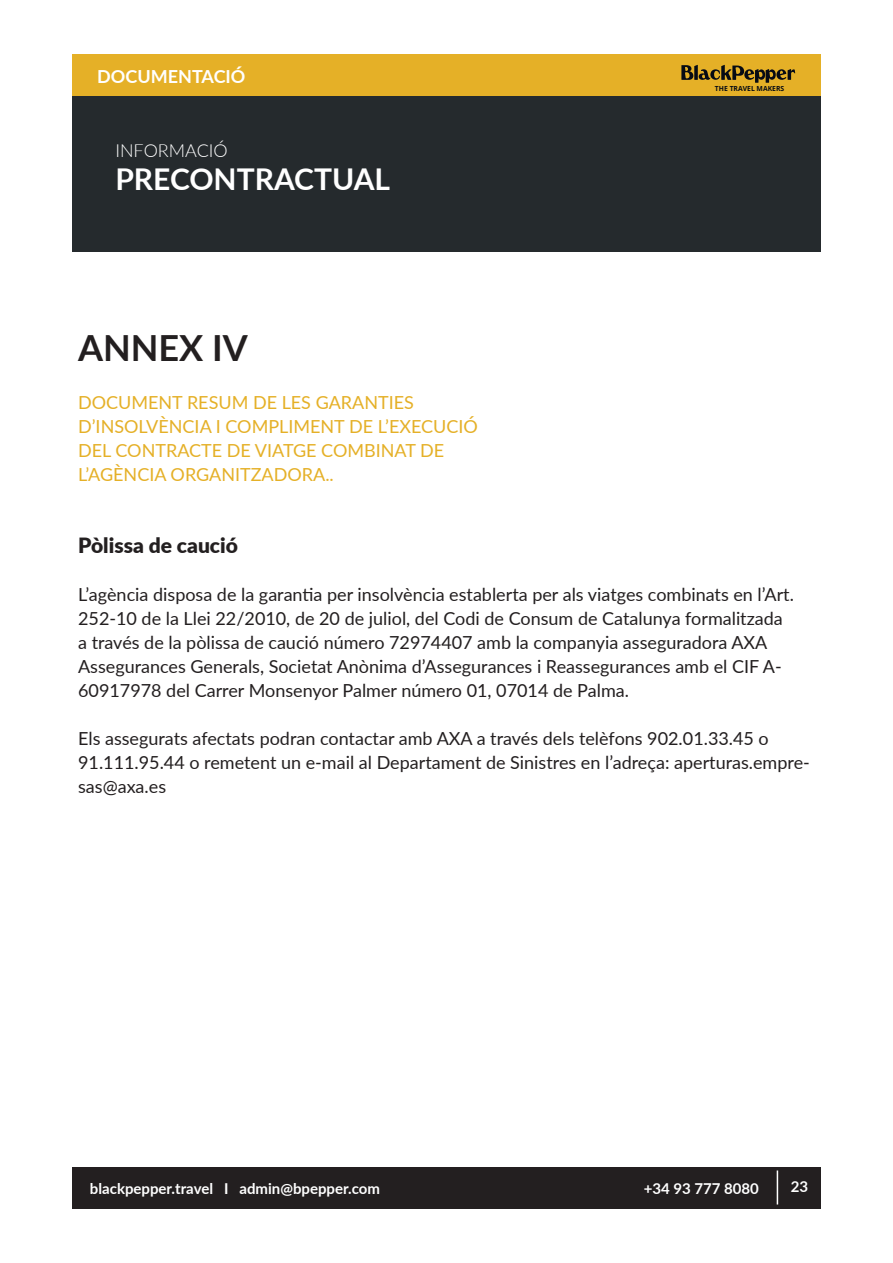
<style>
.page{position:relative;width:893px;height:1263px;background:#fff}
.page>*{position:absolute;margin:0;border:0;box-sizing:border-box;transform-origin:0 0}
.t1{font:700 36px "Lato";color:#231f20}
.t2{font:700 30px "Lato";color:#fff}
.t3{font:900 21px "Lato";color:#231f20}
.t4{font:18px/24px "Lato";color:#231f20}
.t5{font:18px/24px "Lato";color:#e5b027}
.t6{font:700 18px "Lato";color:#fff}
.t7{font:300 18px "Lato";color:#fff}
.t8{font:700 15px "Lato";color:#fff}
.t9{font:700 7.05px "Open Sans";color:#070b14}
</style>
<div class="page">
<div style="left:72px;top:1167px;width:748px;height:42px;background:#231f20"></div>
<hr style="left:777px;top:1170px;width:1px;height:34px;background:#fff">
<div style="left:72px;top:96px;width:748px;height:156px;background:#252a2d"></div>
<div style="left:72px;top:54px;width:748px;height:42px;background:#e5b027"></div>
<svg style="left:681px;top:65px;width:114px;height:18px"></svg>
<p class="t6" style="left:97px;top:63px;width:150px">DOCUMENTACIÓ</p>
<p class="t7" style="left:115px;top:138px;width:114px">INFORMACIÓ</p>
<h2 class="t2" style="left:115px;top:157px;width:276px">PRECONTRACTUAL</h2>
<h1 class="t1" style="left:78px;top:321px;width:171px">ANNEX IV</h1>
<p class="t5" style="left:78px;top:389px;width:401px">DOCUMENT RESUM DE LES GARANTIES D’INSOLVÈNCIA I COMPLIMENT DE L’EXECUCIÓ DEL CONTRACTE DE VIATGE COMBINAT DE L’AGÈNCIA ORGANITZADORA..</p>
<p class="t9" style="left:715px;top:83px;width:71px">THE TRAVEL MAKERS</p>
<p class="t3" style="left:78px;top:529px;width:161px">Pòlissa de caució</p>
<p class="t4" style="left:78px;top:581px;width:717px">L’agència disposa de la garantia per insolvència establerta per als viatges combinats en l’Art.<br>252-10 de la Llei 22/2010, de 20 de juliol, del Codi de Consum de Catalunya formalitzada a través de la pòlissa de caució número 72974407 amb la companyia asseguradora AXA Assegurances Generals, Societat Anònima d’Assegurances i Reassegurances amb el CIF A-60917978 del Carrer Monsenyor Palmer número 01, 07014 de Palma.</p>
<p class="t4" style="left:78px;top:725px;width:733px">Els assegurats afectats podran contactar amb AXA a través dels telèfons 902.01.33.45 o<br>91.111.95.44 o remetent un e-mail al Departament de Sinistres en l’adreça: aperturas.empre&shy;sas@axa.es</p>
<p class="t8" style="left:90px;top:1177px;width:292px">blackpepper.travel I admin@bpepper.com</p>
<p class="t8" style="left:644px;top:1177px;width:117px">+34 93 777 8080</p>
<p class="t8" style="left:791px;top:1175px;width:19px">23</p>
</div>
